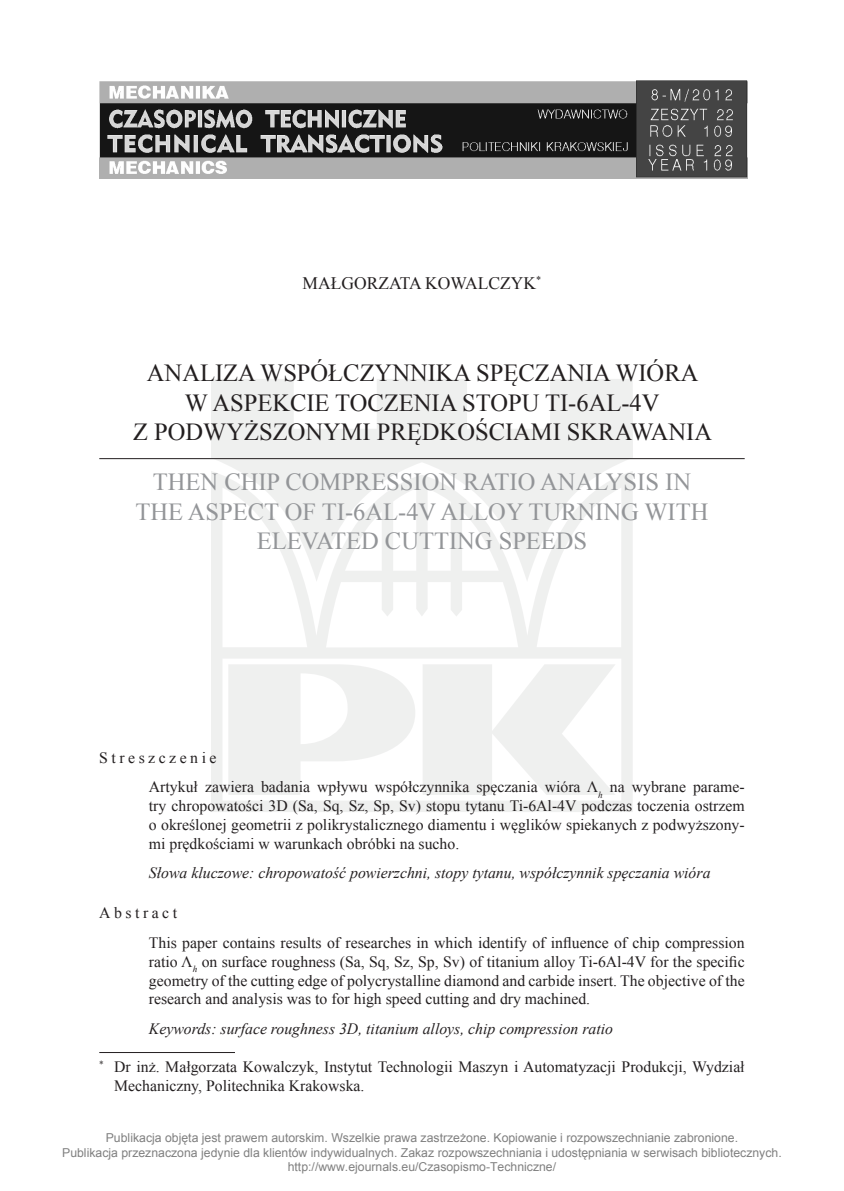
<style>
.page{position:relative;width:844px;height:1191px;background:#fff}
.page>*{position:absolute;margin:0;border:0;box-sizing:border-box;transform-origin:0 0}
.tytul_artykulu{font:24.5px/29.4px "Times New Roman";color:#231f20;text-align:center}
.tytul_artukulu_angie{font:24.5px/29.4px "Times New Roman";color:#939598;text-align:center}
.autor{font:17.5px "Times New Roman";color:#231f20}
.streszczenie_tekst{font:15.75px/18.9px "Times New Roman";color:#231f20;text-align:justify}
.slowa_kluczowe{font:italic 15.75px "Times New Roman";color:#231f20}
.przypis_cz{font:15.75px/18.9px "Times New Roman";color:#231f20}
.streszczenie{font:15.75px "Times New Roman";letter-spacing:.22em;color:#231f20}
.t1{font:12.25px/14.7px "Arial";color:#808080;text-align:center}
</style>
<div class="page">
<svg style="left:211px;top:379px;width:421px;height:433px;fill:#eff0ef"></svg>
<hr style="left:99px;top:458px;width:645px;height:1px;background:#231f20">
<hr style="left:99px;top:1052px;width:136px;height:1px;background:#231f20">
<img style="left:99px;top:80px;width:648px;height:99px">
<p class="autor" style="left:302px;top:271px;width:240px">MAŁGORZATA KOWALCZYK<sup>*</sup></p>
<p class="tytul_artykulu" style="left:133px;top:358px;width:580px">ANALIZA WSPÓŁCZYNNIKA SPĘCZANIA WIÓRA<br>W ASPEKCIE TOCZENIA STOPU TI-6AL-4V<br>Z PODWYŻSZONYMI PRĘDKOŚCIAMI SKRAWANIA</p>
<p class="tytul_artukulu_angie" style="left:135px;top:467px;width:574px">THEN CHIP COMPRESSION RATIO ANALYSIS IN<br>THE ASPECT OF TI-6AL-4V ALLOY TURNING WITH<br>ELEVATED CUTTING SPEEDS</p>
<p class="streszczenie" style="left:99px;top:747px;width:119px">Streszczenie</p>
<p class="streszczenie_tekst" style="left:149px;top:777px;width:597px">Artykuł zawiera badania wpływu współczynnika spęczania wióra Λ<sub>h</sub> na wybrane parame&shy;try chropowatości 3D (Sa, Sq, Sz, Sp, Sv) stopu tytanu Ti-6Al-4V podczas toczenia ostrzem o określonej geometrii z polikrystalicznego diamentu i węglików spiekanych z podwyższony&shy;mi prędkościami w warunkach obróbki na sucho.</p>
<p class="slowa_kluczowe" style="left:149px;top:862px;width:563px">Słowa kluczowe: chropowatość powierzchni, stopy tytanu, współczynnik spęczania wióra</p>
<p class="streszczenie" style="left:99px;top:902px;width:79px">Abstract</p>
<p class="streszczenie_tekst" style="left:149px;top:932px;width:597px">This paper contains results of researches in which identify of influence of chip compression ratio Λ<sub>h</sub> on surface roughness (Sa, Sq, Sz, Sp, Sv) of titanium alloy Ti-6Al-4V for the specific geometry of the cutting edge of polycrystalline diamond and carbide insert. The objective of the research and analysis was to for high speed cutting and dry machined.</p>
<p class="slowa_kluczowe" style="left:149px;top:1017px;width:465px">Keywords: surface roughness 3D, titanium alloys, chip compression ratio</p>
<p class="przypis_cz" style="left:114px;top:1057px;width:631px;text-indent:-15px"><sup>*</sup> Dr inż. Małgorzata Kowalczyk, Instytut Technologii Maszyn i Automatyzacji Produkcji, Wydział<br>Mechaniczny, Politechnika Krakowska.</p>
<p class="t1" style="left:62px;top:1130px;width:721px">Publikacja objęta jest prawem autorskim. Wszelkie prawa zastrzeżone. Kopiowanie i rozpowszechnianie zabronione.<br>Publikacja przeznaczona jedynie dla klientów indywidualnych. Zakaz rozpowszechniania i udostępniania w serwisach bibliotecznych. http://www.ejournals.eu/Czasopismo-Techniczne/</p>
</div>
